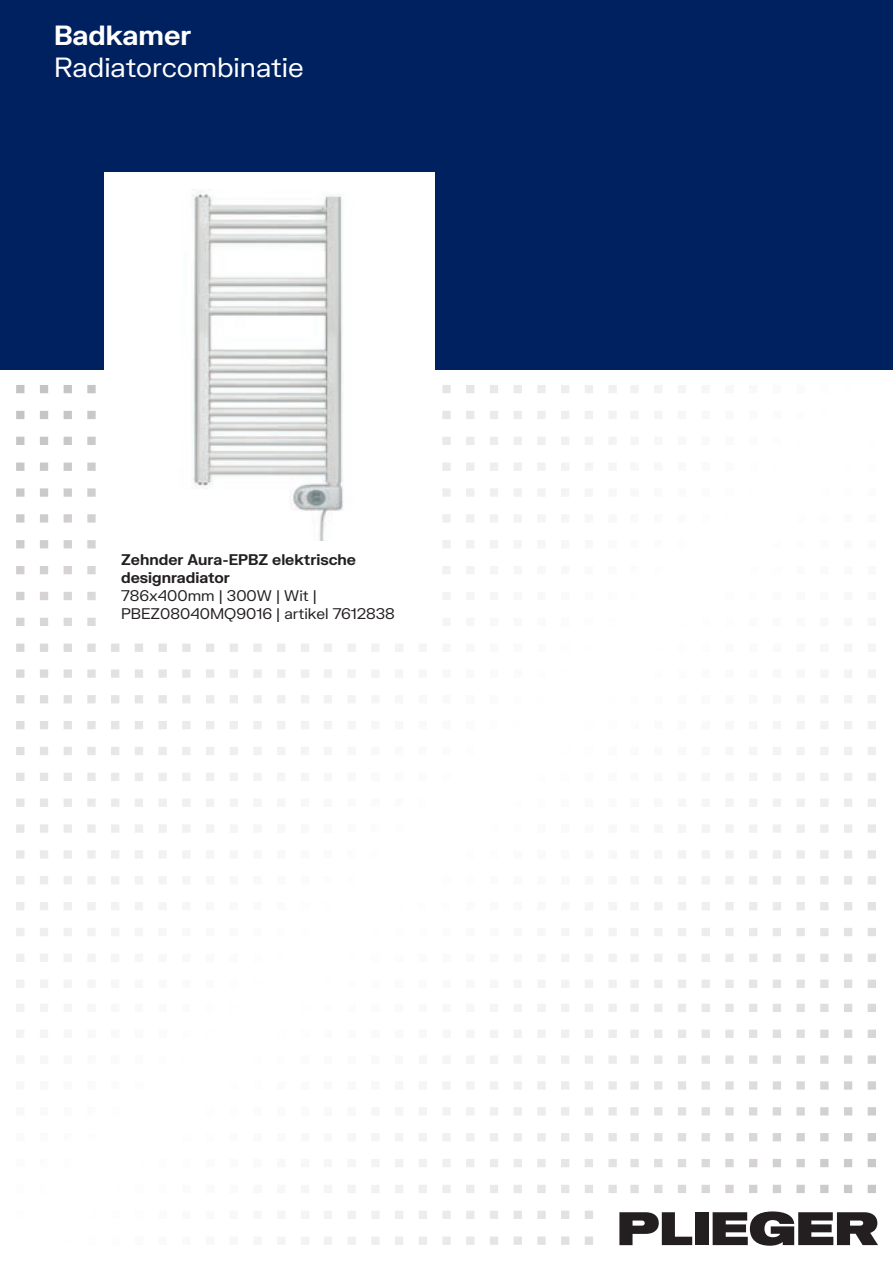
<style>
.page{position:relative;width:893px;height:1263px;background:#fff}
.page>*{position:absolute;margin:0;border:0;box-sizing:border-box;transform-origin:0 0}
.t1{font:27px "FK Grotesk";color:#fff}
.t2{font:700 27px "FK Grotesk";color:#fff}
.t3{font:15px/18px "FK Grotesk";color:#231f20}
.t4{font:700 15px/18px "FK Grotesk";color:#231f20}
</style>
<div class="page">
<svg style="left:16px;top:385px;width:670px;height:60px"></svg>
<svg style="left:619px;top:1212px;width:73px;height:33px"></svg>
<div style="left:695px;top:1212px;width:13px;height:33px;background:#231f20"></div>
<svg style="left:713px;top:1211px;width:165px;height:35px"></svg>
<div style="left:0;top:0;width:893px;height:370px;background:#002160"></div>
<div style="left:104px;top:172px;width:331px;height:464px;background:#fff"></div>
<img style="left:192px;top:189px;width:152px;height:351px">
<h1 class="t2" style="left:54px;top:15px;width:139px">Badkamer</h1>
<h1 class="t1" style="left:54px;top:47px;width:251px">Radiatorcombinatie</h1>
<p class="t4" style="left:121px;top:550px;width:236px">Zehnder Aura-EPBZ elektrische designradiator</p>
<p class="t3" style="left:121px;top:585px;width:275px">786x400mm | 300W | Wit |<br>PBEZ08040MQ9016 | artikel 7612838</p>
</div>
